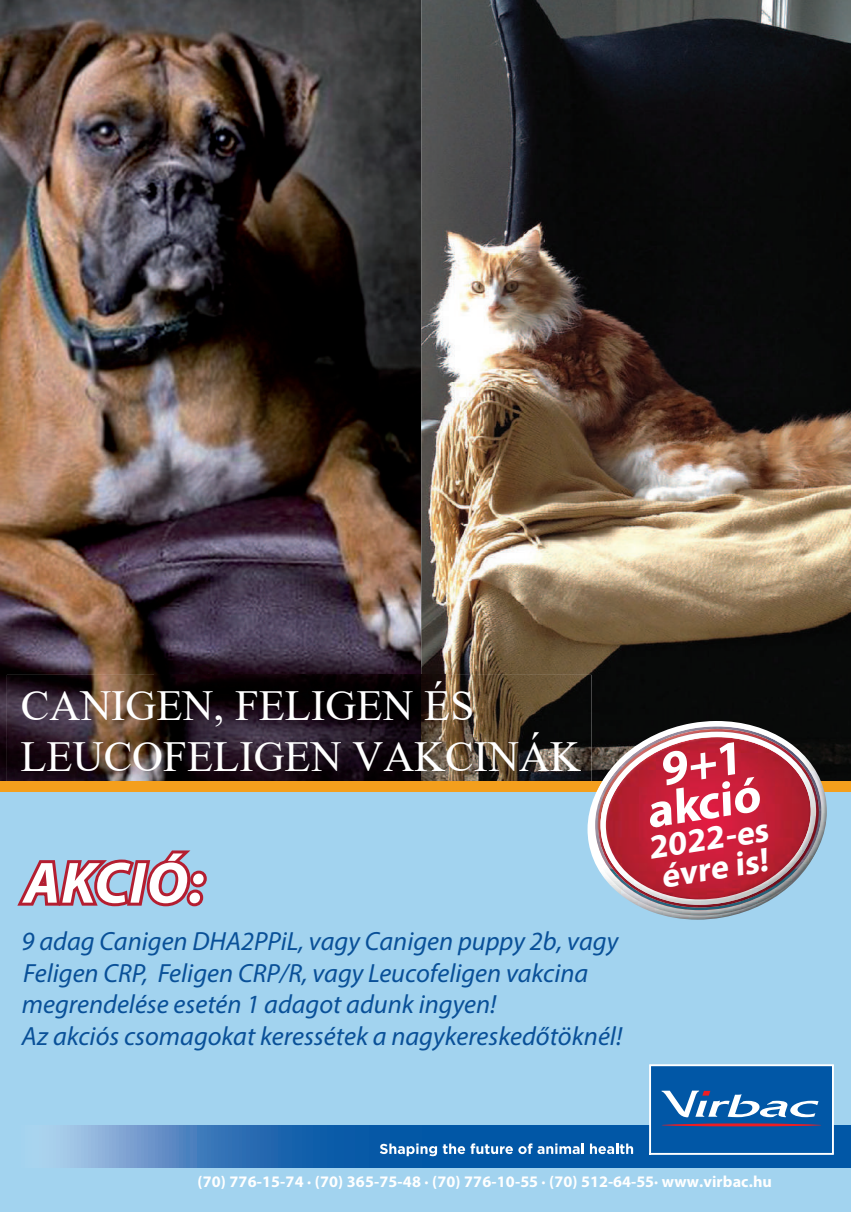
<style>
.page{position:relative;width:851px;height:1212px;background:#fff}
.page>*{position:absolute;margin:0;border:0;box-sizing:border-box;transform-origin:0 0}
.t1{font:italic 700 58.65px "Myriad Pro";letter-spacing:.02em;color:#fff}
.t2{font:700 48.75px/39.9px "Myriad Pro";color:#fff;text-align:center}
.t3{font:42.75px/51.3px "Times New Roman";color:#fff}
.t4{font:700 34.05px/30.5px "Myriad Pro";color:#fff}
.t5{font:italic 26.4px/31.7px "Myriad Pro";color:#095098}
.t6{font:700 16.05px "Myriad Pro";letter-spacing:.01em;color:#fff}
</style>
<div class="page">
<img style="left:0;top:0;width:850px;height:781px">
<img style="left:7px;top:675px;width:584px;height:106px">
<img style="left:155px;top:675px;width:290px;height:106px">
<div style="left:0;top:790px;width:850px;height:422px;background:#a2d3ef"></div>
<div style="left:0;top:781px;width:850px;height:11px;background:#f49f1d"></div>
<img style="left:587px;top:725px;width:146px;height:195px">
<img style="left:589px;top:721px;width:237px;height:194px">
<img style="left:600px;top:732px;width:216px;height:173px">
<svg style="left:17px;top:850px;width:187px;height:57px"></svg>
<div style="left:190px;top:871px;width:17px;height:16px;border:6px solid #b41e31;border-radius:50%"></div>
<div style="left:187px;top:889px;width:16px;height:17px;border:6px solid #b41e31;border-radius:50%"></div>
<svg style="left:67px;top:1125px;width:783px;height:42px;background:#296eb3"></svg>
<svg style="left:380px;top:1143px;width:203px;height:13px;background:#548ec3"></svg>
<svg style="left:590px;top:1143px;width:43px;height:11px"></svg>
<svg style="left:640px;top:1064px;width:194px;height:104px;background:#276daf"></svg>
<h3 class="t3" style="left:20px;top:679px;width:562px">CANIGEN, FELIGEN ÉS<br>LEUCOFELIGEN VAKCINÁK</h3>
<h2 class="t2" style="left:636px;top:751px;width:116px;rotate:-9deg">9+1 akció</h2>
<h2 class="t2" style="left:607px;top:755px;width:116px;rotate:-9deg">9+1 akció</h2>
<p class="t4" style="left:614px;top:840px;width:122px;rotate:-9deg">2014-es évre is!</p>
<p class="t5" style="left:22px;top:925px;width:602px">9 adag Canigen DHA2PPiL, vagy Canigen puppy 2b, vagy Feligen CRP, Feligen CRP/R, vagy Leucofeligen vakcina megrendelése esetén 1 adagot adunk ingyen!<br>Az akciós csomagokat keressétek a nagykereskedőtöknél!</p>
<p class="t4" style="left:645px;top:832px;width:122px;rotate:-9deg">2022-es</p>
<h1 class="t1" style="left:24px;top:845px;width:181px">AKCIÓ:</h1>
<p class="t4" style="left:658px;top:860px;width:109px;rotate:-9deg">évre is!</p>
<p class="t6" style="left:197px;top:1171px;width:576px">(70) 776-15-74 ∙ (70) 365-75-48 ∙ (70) 776-10-55 ∙ (70) 512-64-55∙ www.virbac.hu</p>
</div>
